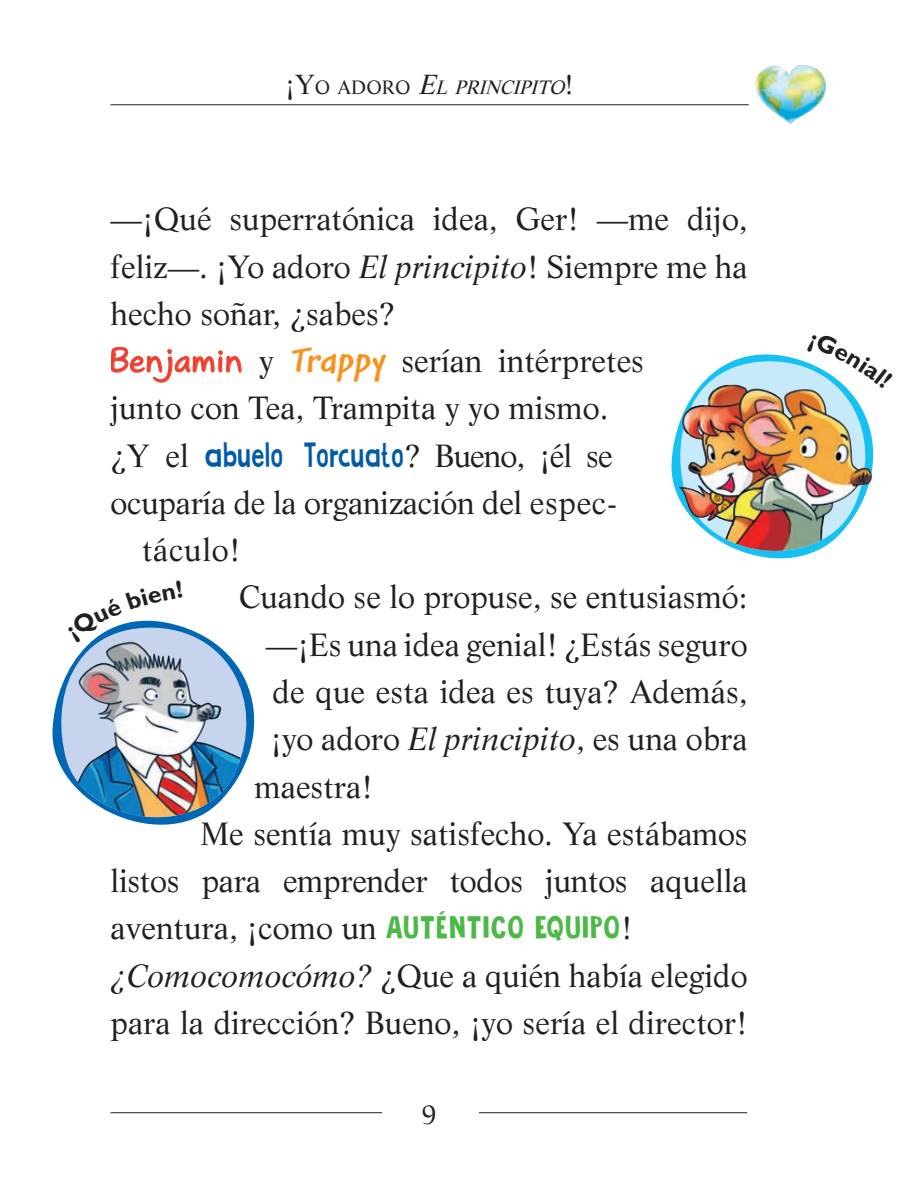
<style>
.page{position:relative;width:907px;height:1188px;background:#fff}
.page>*{position:absolute;margin:0;border:0;box-sizing:border-box;transform-origin:0 0}
.t1{font:31.5px "Life";color:#231f20}
.t2{font:31.5px "Life";letter-spacing:-.03em;color:#231f20}
.t3{font:27px "Life";color:#231f20}
.t4{font:italic 18.9px "Life";color:#231f20}
.s1{font-style:normal;font-size:27px}
.s2{font-style:normal}
.s3{font-size:27px}
.s4{font-style:italic}
.s5{font-family:"Andrea II Print Upright";font-weight:500;font-size:32.62px;color:#ef3e2e}
.s6{font-family:"Andy Std";font-weight:700;font-style:italic;font-size:38.25px;color:#f7931d}
.s7{font-family:"Aniara";font-size:33.75px;color:#015aaa}
.s8{font-family:"Jalebi";font-size:29.25px;color:#4cb848}
</style>
<div class="page">
<hr style="left:111px;top:1112px;width:636px;height:1px;background:#231f20">
<div style="left:382px;top:1083px;width:97px;height:56px;background:#fff"></div>
<hr style="left:111px;top:104px;width:637px;height:1px;background:#231f20">
<img style="left:746px;top:64px;width:80px;height:61px">
<svg style="left:733px;top:354px;width:70px;height:7px"></svg>
<svg style="left:746px;top:553px;width:65px;height:6px"></svg>
<img style="left:699px;top:526px;width:148px;height:27px">
<img style="left:671px;top:361px;width:203px;height:165px">
<svg style="left:52px;top:689px;width:203px;height:136px"></svg>
<img style="left:58px;top:628px;width:191px;height:192px">
<svg style="left:68px;top:620px;width:115px;height:23px"></svg>
<svg style="left:806px;top:361px;width:68px;height:28px"></svg>
<p class="t4" style="left:285px;top:76px;width:290px"><span class="s1">¡ Y</span> <span class="s2">O A D O R O</span> <span class="s3">E</span>L PRINCIPITO<span class="s1">!</span></p>
<p class="t1" style="left:111px;top:200px;width:638px">—¡Qué superratónica idea, Ger! —me dijo,</p>
<p class="t1" style="left:111px;top:247px;width:638px">feliz—. ¡Yo adoro <span class="s4">El principito</span>! Siempre me ha</p>
<p class="t1" style="left:111px;top:295px;width:286px">hecho soñar, ¿sabes?</p>
<p class="t1" style="left:111px;top:342px;width:535px"><span class="s5">Benjamin</span> y <span class="s6">Trappy</span> serían intérpretes</p>
<p class="t1" style="left:111px;top:389px;width:499px">junto con Tea, Trampita y yo mismo.</p>
<p class="t2" style="left:111px;top:436px;width:503px">¿Y el <span class="s7">abuelo Torcuato</span>? Bueno, ¡él se</p>
<p class="t1" style="left:111px;top:484px;width:508px">ocuparía de la organización del espec-</p>
<p class="t1" style="left:142px;top:531px;width:100px">táculo!</p>
<p class="t1" style="left:239px;top:578px;width:510px">Cuando se lo propuse, se entusiasmó:</p>
<p class="t1" style="left:266px;top:625px;width:483px">—¡Es una idea genial! ¿Estás seguro</p>
<p class="t1" style="left:272px;top:673px;width:476px">de que esta idea es tuya? Además,</p>
<p class="t1" style="left:270px;top:720px;width:479px">¡yo adoro <span class="s4">El principito</span>, es una obra</p>
<p class="t1" style="left:254px;top:767px;width:120px">maestra!</p>
<p class="t1" style="left:201px;top:814px;width:548px">Me sentía muy satisfecho. Ya estábamos</p>
<p class="t1" style="left:111px;top:862px;width:638px">listos para emprender todos juntos aquella</p>
<p class="t1" style="left:111px;top:909px;width:523px">aventura, ¡como un <span class="s8">AUTÉNTICO EQUIPO</span>!</p>
<p class="t1" style="left:111px;top:956px;width:638px"><span class="s4">¿Comocomocómo?</span> ¿Que a quién había elegido</p>
<p class="t1" style="left:111px;top:1003px;width:638px">para la dirección? Bueno, ¡yo sería el director!</p>
<p class="t3" style="left:421px;top:1098px;width:17px">9</p>
</div>
